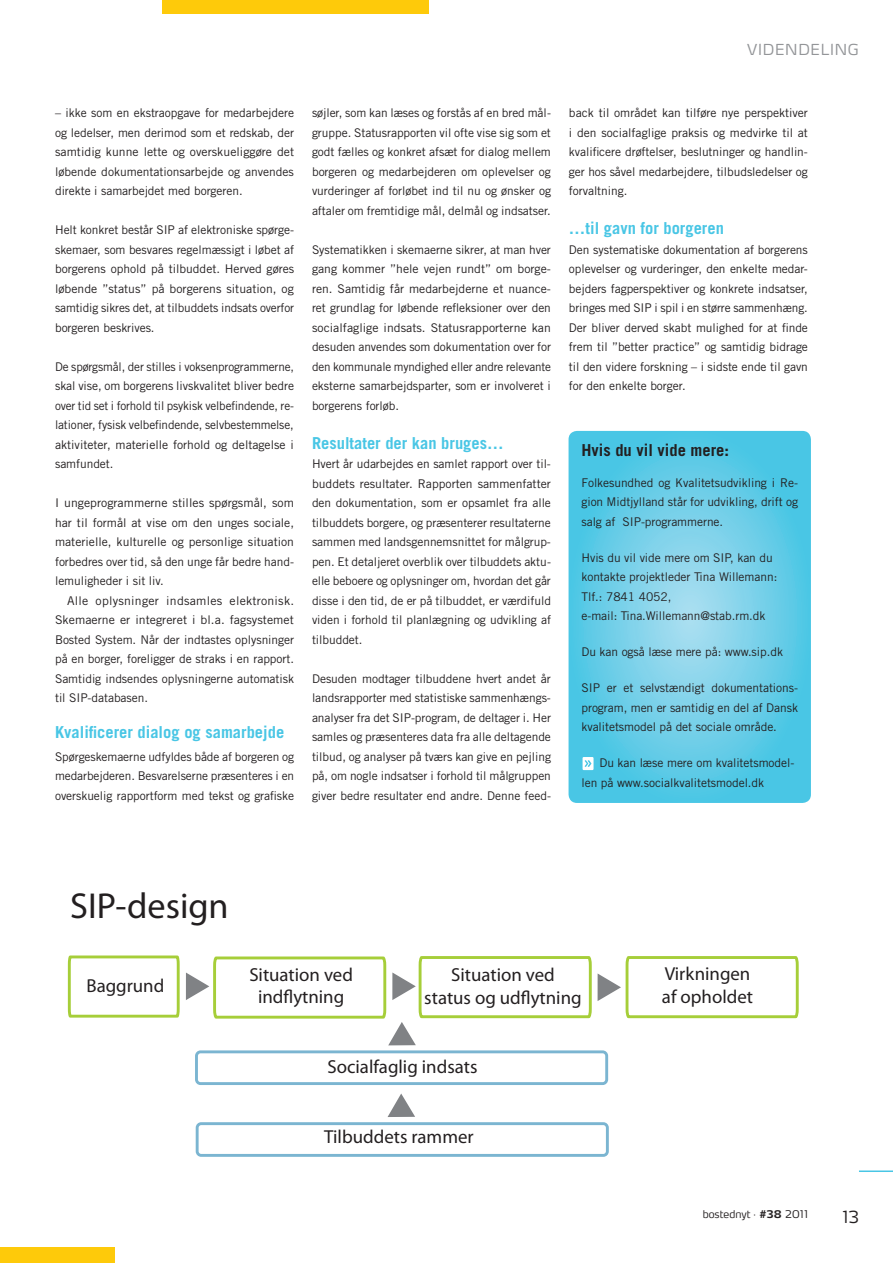
<style>
.page{position:relative;width:893px;height:1263px;background:#fff}
.page>*{position:absolute;margin:0;border:0;box-sizing:border-box;transform-origin:0 0}
.t1{font:36.15px "Myriad Pro";color:#231f20}
.t2{font:18.9px/22.6px "Myriad Pro";color:#231f20;text-align:center}
.Mellemrubrik{font:700 16.5px "Trade Gothic LT Std";color:#49c6e5}
.Mellemrubrik-2{font:700 16.5px "Trade Gothic LT Std";color:#231f20}
.Pagina{font:300 16.5px "Max LF";color:#231f20}
.Klumme{font:300 15px "Max LF";letter-spacing:.05em;color:#939598}
.Mellemrubrik-3{font:12px/19.5px "Trade Gothic LT Std";letter-spacing:-.005em;color:#231f20;text-align:justify}
.Brød_uden_indryk{font:12px/19.5px "Trade Gothic LT Std";letter-spacing:-.005em;color:#231f20;text-align:justify}
.Brød{font:12px/19.5px "Trade Gothic LT Std";letter-spacing:-.005em;color:#231f20;text-align:justify}
.t3{font:300 10.5px "Max LF";letter-spacing:.01em;color:#231f20}
.s1{font-weight:700}
</style>
<div class="page">
<hr style="left:859px;top:1170px;width:34px;height:2px;background:#49c6e5">
<svg style="left:568px;top:431px;width:243px;height:372px"></svg>
<div style="left:583px;top:757px;width:10px;height:13px;background:#fff"></div>
<svg style="left:585px;top:760px;width:6px;height:7px"></svg>
<div style="left:162px;top:0;width:267px;height:14px;background:#feca0a"></div>
<div style="left:0;top:1248px;width:115px;height:15px;background:#feca0a"></div>
<div style="left:196px;top:1122px;width:413px;height:35px;border:3px solid #7bb5d1;border-radius:4px"></div>
<div style="left:195px;top:1050px;width:413px;height:35px;border:3px solid #7bb5d1;border-radius:4px"></div>
<svg style="left:67px;top:955px;width:732px;height:90px"></svg>
<svg style="left:388px;top:1093px;width:27px;height:24px"></svg>
<p class="Klumme" style="left:747px;top:40px;width:113px">VIDENDELING</p>
<p class="Mellemrubrik-3" style="left:55px;top:103px;width:241px">– ikke som en ekstraopgave for medarbejdere og ledelser, men derimod som et redskab, der samtidig kunne lette og overskueliggøre det løbende dokumentationsarbejde og anvendes direkte i samarbejdet med borgeren.</p>
<p class="Brød_uden_indryk" style="left:55px;top:220px;width:241px">Helt konkret består SIP af elektroniske spørge&shy;skemaer, som besvares regelmæssigt i løbet af borgerens ophold på tilbuddet. Herved gøres løbende ”status” på borgerens situation, og samtidig sikres det, at tilbuddets indsats overfor borgeren beskrives.</p>
<p class="Brød_uden_indryk" style="left:55px;top:357px;width:241px">De spørgsmål, der stilles i voksenprogrammerne, skal vise, om borgerens livskvalitet bliver bedre over tid set i forhold til psykisk velbefindende, re&shy;lationer, fysisk velbefindende, selvbestemmelse, aktiviteter, materielle forhold og deltagelse i samfundet.</p>
<p class="Brød_uden_indryk" style="left:55px;top:493px;width:240px">I ungeprogrammerne stilles spørgsmål, som har til formål at vise om den unges sociale, materielle, kulturelle og personlige situation forbedres over tid, så den unge får bedre hand&shy;lemuligheder i sit liv.</p>
<p class="Brød" style="left:55px;top:591px;width:241px;text-indent:12px">Alle oplysninger indsamles elektronisk.<br>Skemaerne er integreret i bl.a. fagsystemet Bosted System. Når der indtastes oplysninger på en borger, foreligger de straks i en rapport.<br>Samtidig indsendes oplysningerne automatisk til SIP-databasen.</p>
<p class="Mellemrubrik" style="left:55px;top:722px;width:231px">Kvalificerer dialog og samarbejde</p>
<p class="Mellemrubrik-3" style="left:55px;top:747px;width:241px">Spørgeskemaerne udfyldes både af borgeren og medarbejderen. Besvarelserne præsenteres i en overskuelig rapportform med tekst og grafiske</p>
<p class="Mellemrubrik-3" style="left:312px;top:103px;width:240px">søjler, som kan læses og forstås af en bred mål&shy;gruppe. Statusrapporten vil ofte vise sig som et godt fælles og konkret afsæt for dialog mellem borgeren og medarbejderen om oplevelser og vurderinger af forløbet ind til nu og ønsker og aftaler om fremtidige mål, delmål og indsatser.</p>
<p class="Mellemrubrik-3" style="left:312px;top:240px;width:241px">Systematikken i skemaerne sikrer, at man hver gang kommer ”hele vejen rundt” om borge&shy;ren. Samtidig får medarbejderne et nuance&shy;ret grundlag for løbende refleksioner over den socialfaglige indsats. Statusrapporterne kan desuden anvendes som dokumentation over for den kommunale myndighed eller andre relevante eksterne samarbejdsparter, som er involveret i borgerens forløb.</p>
<p class="Mellemrubrik" style="left:312px;top:433px;width:193px">Resultater der kan bruges…</p>
<p class="Mellemrubrik-3" style="left:312px;top:454px;width:240px">Hvert år udarbejdes en samlet rapport over til&shy;buddets resultater. Rapporten sammenfatter den dokumentation, som er opsamlet fra alle tilbuddets borgere, og præsenterer resultaterne sammen med landsgennemsnittet for målgrup&shy;pen. Et detaljeret overblik over tilbuddets aktu&shy;elle beboere og oplysninger om, hvordan det går disse i den tid, de er på tilbuddet, er værdifuld viden i forhold til planlægning og udvikling af tilbuddet.</p>
<p class="Mellemrubrik-3" style="left:312px;top:669px;width:240px">Desuden modtager tilbuddene hvert andet år landsrapporter med statistiske sammenhængs&shy;analyser fra det SIP-program, de deltager i. Her samles og præsenteres data fra alle deltagende tilbud, og analyser på tværs kan give en pejling på, om nogle indsatser i forhold til målgruppen giver bedre resultater end andre. Denne feed-</p>
<p class="Mellemrubrik-3" style="left:569px;top:103px;width:241px">back til området kan tilføre nye perspektiver i den socialfaglige praksis og medvirke til at kvalificere drøftelser, beslutninger og handlin&shy;ger hos såvel medarbejdere, tilbudsledelser og forvaltning.</p>
<p class="Mellemrubrik" style="left:569px;top:218px;width:156px">…til gavn for borgeren</p>
<p class="Mellemrubrik-3" style="left:569px;top:240px;width:240px">Den systematiske dokumentation af borgerens oplevelser og vurderinger, den enkelte medar&shy;bejders fagperspektiver og konkrete indsatser, bringes med SIP i spil i en større sammenhæng.<br>Der bliver derved skabt mulighed for at finde frem til ”better practice” og samtidig bidrage til den videre forskning – i sidste ende til gavn for den enkelte borger.</p>
<p class="Mellemrubrik-2" style="left:581px;top:440px;width:149px">Hvis du vil vide mere:</p>
<p class="Mellemrubrik-3" style="left:581px;top:472px;width:218px">Folkesundhed og Kvalitetsudvikling i Re&shy;gion Midtjylland står for udvikling, drift og salg af SIP-programmerne.</p>
<p class="Mellemrubrik-3" style="left:581px;top:547px;width:197px;text-align:left">Hvis du vil vide mere om SIP, kan du kontakte projektleder Tina Willemann:<br>Tlf.: 7841 4052,<br>e-mail: Tina.Willemann@stab.rm.dk</p>
<p class="Mellemrubrik-3" style="left:581px;top:642px;width:203px">Du kan også læse mere på: www.sip.dk</p>
<p class="Mellemrubrik-3" style="left:581px;top:678px;width:218px">SIP er et selvstændigt dokumentations&shy;program, men er samtidig en del af Dansk kvalitetsmodel på det sociale område.</p>
<p class="Mellemrubrik-3" style="left:581px;top:753px;width:214px;text-indent:18px">Du kan læse mere om kvalitetsmodel&shy;len på www.socialkvalitetsmodel.dk</p>
<p class="t1" style="left:70px;top:883px;width:160px">SIP-design</p>
<p class="t2" style="left:86px;top:974px;width:79px">Baggrund</p>
<p class="t2" style="left:249px;top:963px;width:105px">Situation ved ind ytning</p>
<p class="t2" style="left:424px;top:963px;width:159px">Situation ved<br>status og ud ytning</p>
<p class="t2" style="left:662px;top:962px;width:93px;text-align:left">Virkningen af opholdet</p>
<p class="t2" style="left:327px;top:1055px;width:152px">Socialfaglig indsats</p>
<p class="t2" style="left:324px;top:1125px;width:151px">Tilbuddets rammer</p>
<p class="t3" style="left:703px;top:1207px;width:107px">bostednyt · <span class="s1">#38</span> 2011</p>
<p class="Pagina" style="left:843px;top:1206px;width:18px">13</p>
</div>
